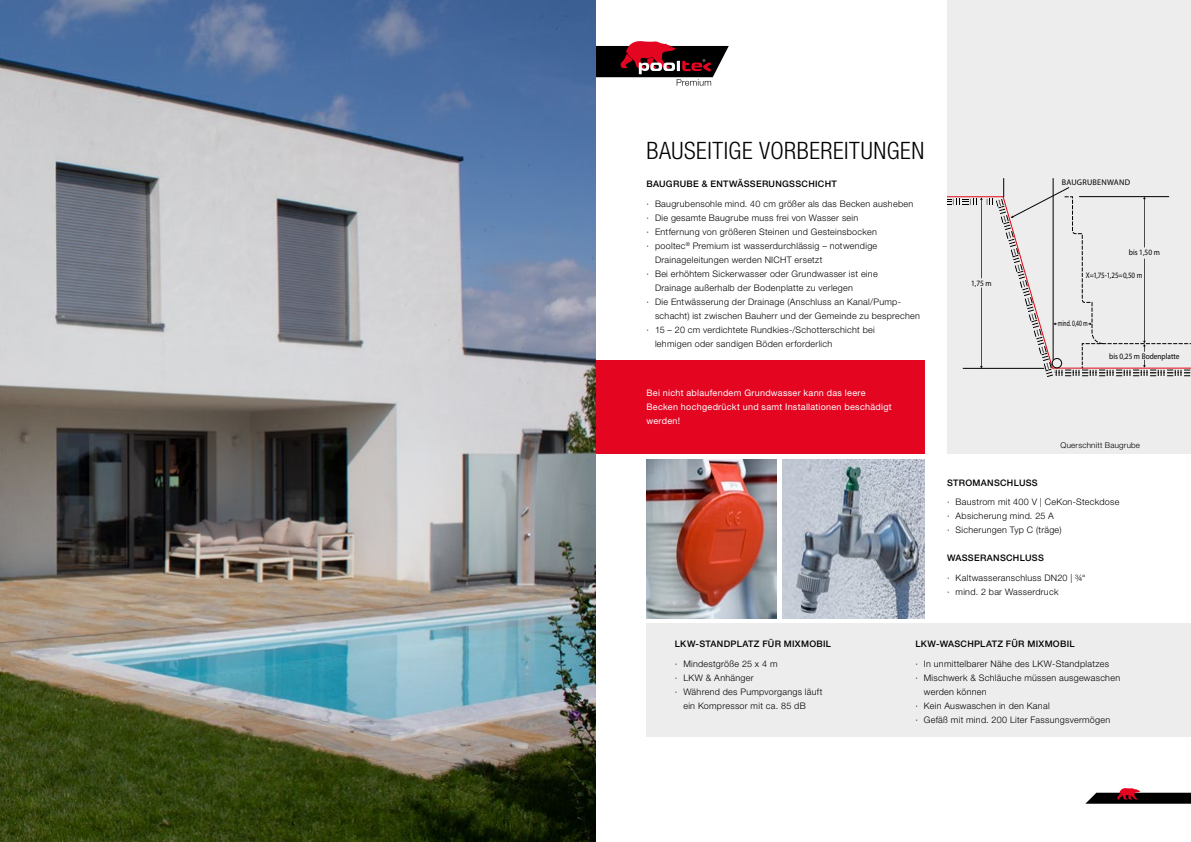
<style>
.page{position:relative;width:1191px;height:842px;background:#fff}
.page>*{position:absolute;margin:0;border:0;box-sizing:border-box;transform-origin:0 0}
.t1{font:300 condensed 24px "Helvetica Neue LT Pro";letter-spacing:.025em;color:#000}
.t2{font:300 9px/14px "Helvetica Neue LT Pro";letter-spacing:.03em;color:#000}
.t3{font:500 9px "Helvetica Neue LT Pro";letter-spacing:.03em;color:#000}
.t4{font:9px/14px "Helvetica Neue LT Pro";letter-spacing:.03em;color:#fff}
.t5{font:8.2px "Myriad Pro";color:#000;scale:.9 1}
.t6{font:8.2px "Myriad Pro";color:#000;scale:.86 1}
.t7{font:8.2px "Myriad Pro";letter-spacing:.03em;color:#000}
.t8{font:8.2px "Myriad Pro";color:#000;scale:.68 1}
.t9{font:300 8px "Helvetica Neue LT Pro";letter-spacing:.025em;color:#000}
</style>
<div class="page">
<svg style="left:595px;top:41px;width:134px;height:45px"></svg>
<svg style="left:1085px;top:788px;width:106px;height:16px"></svg>
<div style="left:646px;top:624px;width:545px;height:113px;background:#ededed"></div>
<img style="left:782px;top:460px;width:143px;height:158px">
<img style="left:646px;top:460px;width:131px;height:158px">
<div style="left:587px;top:360px;width:337px;height:94px;background:#e40521"></div>
<div style="left:947px;top:0;width:244px;height:454px;background:#ededed"></div>
<svg style="left:947px;top:178px;width:244px;height:199px"></svg>
<img style="left:0;top:0;width:595px;height:842px">
<h1 class="t1" style="left:646px;top:137px;width:279px">BAUSEITIGE VORBEREITUNGEN</h1>
<p class="t3" style="left:646px;top:178px;width:192px">BAUGRUBE &amp; ENTWÄSSERUNGSSCHICHT</p>
<p class="t2" style="left:646px;top:196px;width:268px">· Baugrubensohle mind. 40 cm größer als das Becken ausheben</p>
<p class="t2" style="left:646px;top:210px;width:213px">· Die gesamte Baugrube muss frei von Wasser sein</p>
<p class="t2" style="left:646px;top:224px;width:232px">· Entfernung von größeren Steinen und Gesteinsbocken</p>
<p class="t2" style="left:646px;top:238px;width:232px">· pooltec<sup>®</sup> Premium ist wasserdurchlässig – notwendige</p>
<p class="t2" style="left:655px;top:252px;width:169px">Drainageleitungen werden NICHT ersetzt</p>
<p class="t2" style="left:646px;top:266px;width:233px">· Bei erhöhtem Sickerwasser oder Grundwasser ist eine</p>
<p class="t2" style="left:655px;top:280px;width:199px">Drainage außerhalb der Bodenplatte zu verlegen</p>
<p class="t2" style="left:646px;top:294px;width:256px">· Die Entwässerung der Drainage (Anschluss an Kanal/Pump-</p>
<p class="t2" style="left:655px;top:308px;width:267px">schacht) ist zwischen Bauherr und der Gemeinde zu besprechen</p>
<p class="t2" style="left:646px;top:322px;width:230px">· 15 – 20 cm verdichtete Rundkies-/Schotterschicht bei</p>
<p class="t2" style="left:655px;top:336px;width:179px">lehmigen oder sandigen Böden erforderlich</p>
<p class="t4" style="left:646px;top:386px;width:247px">Bei nicht ablaufendem Grundwasser kann das leere<br>Becken hochgedrückt und samt Installationen beschädigt werden!</p>
<p class="t7" style="left:1061px;top:178px;width:70px">BAUGRUBENWAND</p>
<p class="t5" style="left:971px;top:278px;width:24px">1,75 m</p>
<p class="t5" style="left:1129px;top:248px;width:36px">bis 1,50 m</p>
<p class="t6" style="left:1085px;top:270px;width:67px">X=1,75-1,25=0,50 m</p>
<p class="t8" style="left:1057px;top:318px;width:46px">mind. 0,40 m</p>
<p class="t5" style="left:1109px;top:351px;width:80px">bis 0,25 m Bodenplatte</p>
<p class="t9" style="left:1060px;top:440px;width:81px">Querschnitt Baugrube</p>
<p class="t3" style="left:947px;top:477px;width:92px">STROMANSCHLUSS</p>
<p class="t2" style="left:947px;top:495px;width:174px">· Baustrom mit 400 V | CeKon-Steckdose · Absicherung mind. 25 A<br>· Sicherungen Typ C (träge)</p>
<p class="t3" style="left:947px;top:553px;width:98px">WASSERANSCHLUSS</p>
<p class="t2" style="left:947px;top:570px;width:140px">· Kaltwasseranschluss DN20 | ¾“ · mind. 2 bar Wasserdruck</p>
<p class="t3" style="left:675px;top:638px;width:158px">LKW-STANDPLATZ FÜR MIXMOBIL</p>
<p class="t2" style="left:675px;top:656px;width:104px">· Mindestgröße 25 x 4 m</p>
<p class="t2" style="left:675px;top:670px;width:80px">· LKW &amp; Anhänger</p>
<p class="t2" style="left:675px;top:684px;width:149px">· Während des Pumpvorgangs läuft</p>
<p class="t2" style="left:683px;top:698px;width:124px">ein Kompressor mit ca. 85 dB</p>
<p class="t3" style="left:915px;top:638px;width:161px">LKW-WASCHPLATZ FÜR MIXMOBIL</p>
<p class="t2" style="left:915px;top:656px;width:195px">· In unmittelbarer Nähe des LKW-Standplatzes</p>
<p class="t2" style="left:915px;top:670px;width:206px">· Mischwerk &amp; Schläuche müssen ausgewaschen</p>
<p class="t2" style="left:924px;top:684px;width:64px">werden können</p>
<p class="t2" style="left:915px;top:698px;width:136px">· Kein Auswaschen in den Kanal</p>
<p class="t2" style="left:915px;top:712px;width:196px">· Gefäß mit mind. 200 Liter Fassungsvermögen</p>
</div>
